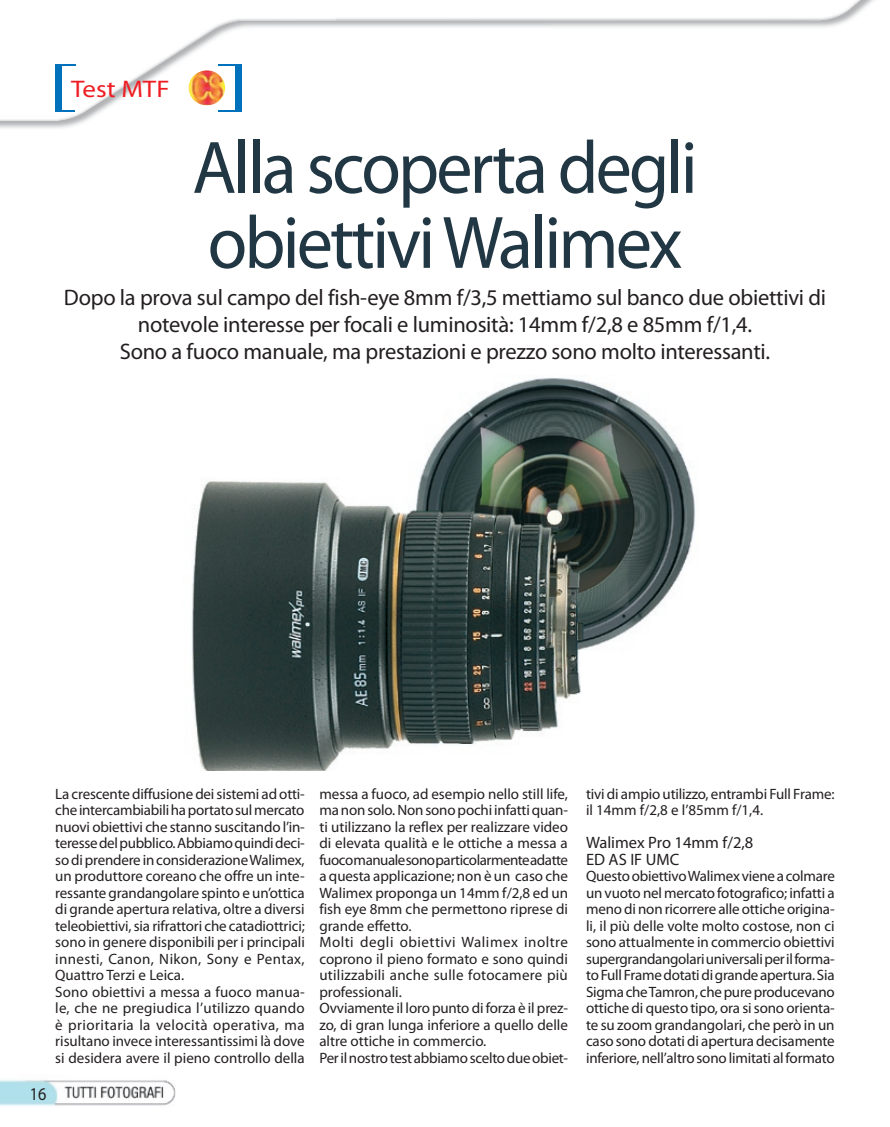
<style>
.page{position:relative;width:890px;height:1127px;background:#fff}
.page>*{position:absolute;margin:0;border:0;box-sizing:border-box;transform-origin:0 0}
.t1{font:75px/75px "Myriad Pro";letter-spacing:-.04em;color:#213744;scale:.96 1}
.t2{font:24.15px "Myriad Pro";color:#ee1d23;scale:1.12 1}
.t3{font:22.5px/27px "Myriad Pro";letter-spacing:-.01em;color:#231f20;text-align:center}
.t4{font:18px "Myriad Pro";color:#231f20;scale:.9 1}
.t5{font:16.5px/16.5px "Myriad Pro";color:#231f20}
.t6{font:15px/16.5px "Myriad Pro";letter-spacing:-.005em;color:#231f20}
</style>
<div class="page">
<img style="left:0;top:1080px;width:176px;height:26px">
<img style="left:192px;top:378px;width:503px;height:392px">
<img style="left:0;top:0;width:874px;height:128px">
<img style="left:0;top:0;width:860px;height:121px">
<div style="left:55px;top:65px;width:6px;height:46px;background:#0072bc"></div>
<svg style="left:55px;top:64px;width:20px;height:1px"></svg>
<hr style="left:55px;top:110px;width:20px;height:2px;background:#0072bc">
<div style="left:235px;top:65px;width:6px;height:47px;background:#0072bc"></div>
<hr style="left:218px;top:64px;width:23px;height:2px;background:#0072bc">
<hr style="left:218px;top:110px;width:22px;height:2px;background:#0072bc">
<img style="left:189px;top:70px;width:36px;height:35px;border-radius:50%">
<h2 class="t2" style="left:71px;top:74px;width:89px">Test MTF</h2>
<h1 class="t1" style="left:192px;top:129px;width:528px">Alla scoperta degli obiettivi Walimex</h1>
<h3 class="t3" style="left:64px;top:284px;width:764px">Dopo la prova sul campo del fish-eye 8mm f/3,5 mettiamo sul banco due obiettivi di notevole interesse per focali e luminosità: 14mm f/2,8 e 85mm f/1,4.<br>Sono a fuoco manuale, ma prestazioni e prezzo sono molto interessanti.</h3>
<p class="t4" style="left:30px;top:1083px;width:20px">16</p>
<p class="t6" style="left:55px;top:785px;width:251px">La crescente diffusione dei sistemi ad otti&shy;che intercambiabili ha portato sul mercato nuovi obiettivi che stanno suscitando l’in&shy;teresse del pubblico. Abbiamo quindi deci&shy;so di prendere in considerazione Walimex, un produttore coreano che offre un inte&shy;ressante grandangolare spinto e un’ottica di grande apertura relativa, oltre a diversi teleobiettivi, sia rifrattori che catadiottrici; sono in genere disponibili per i principali innesti, Canon, Nikon, Sony e Pentax, Quattro Terzi e Leica.<br>Sono obiettivi a messa a fuoco manua&shy;le, che ne pregiudica l’utilizzo quando è prioritaria la velocità operativa, ma risultano invece interessantissimi là dove si desidera avere il pieno controllo della</p>
<p class="t6" style="left:319px;top:785px;width:250px">messa a fuoco, ad esempio nello still life, ma non solo. Non sono pochi infatti quan&shy;ti utilizzano la reflex per realizzare video di elevata qualità e le ottiche a messa a fuoco manuale sono particolarmente adatte a questa applicazione; non è un caso che Walimex proponga un 14mm f/2,8 ed un fish eye 8mm che permettono riprese di grande effetto.<br>Molti degli obiettivi Walimex inoltre coprono il pieno formato e sono quindi utilizzabili anche sulle fotocamere più professionali.<br>Ovviamente il loro punto di forza è il prez&shy;zo, di gran lunga inferiore a quello delle altre ottiche in commercio.<br>Per il nostro test abbiamo scelto due obiet-</p>
<p class="t6" style="left:586px;top:785px;width:250px">tivi di ampio utilizzo, entrambi Full Frame: il 14mm f/2,8 e l’85mm f/1,4.</p>
<p class="t5" style="left:586px;top:834px;width:169px">Walimex Pro 14mm f/2,8<br>ED AS IF UMC</p>
<p class="t6" style="left:586px;top:868px;width:250px;text-align:justify">Questo obiettivo Walimex viene a colmare un vuoto nel mercato fotografico; infatti a meno di non ricorrere alle ottiche origina&shy;li, il più delle volte molto costose, non ci sono attualmente in commercio obiettivi supergrandangolari universali per il forma&shy;to Full Frame dotati di grande apertura. Sia Sigma che Tamron, che pure producevano ottiche di questo tipo, ora si sono orienta&shy;te su zoom grandangolari, che però in un caso sono dotati di apertura decisamente inferiore, nell’altro sono limitati al formato</p>
</div>
